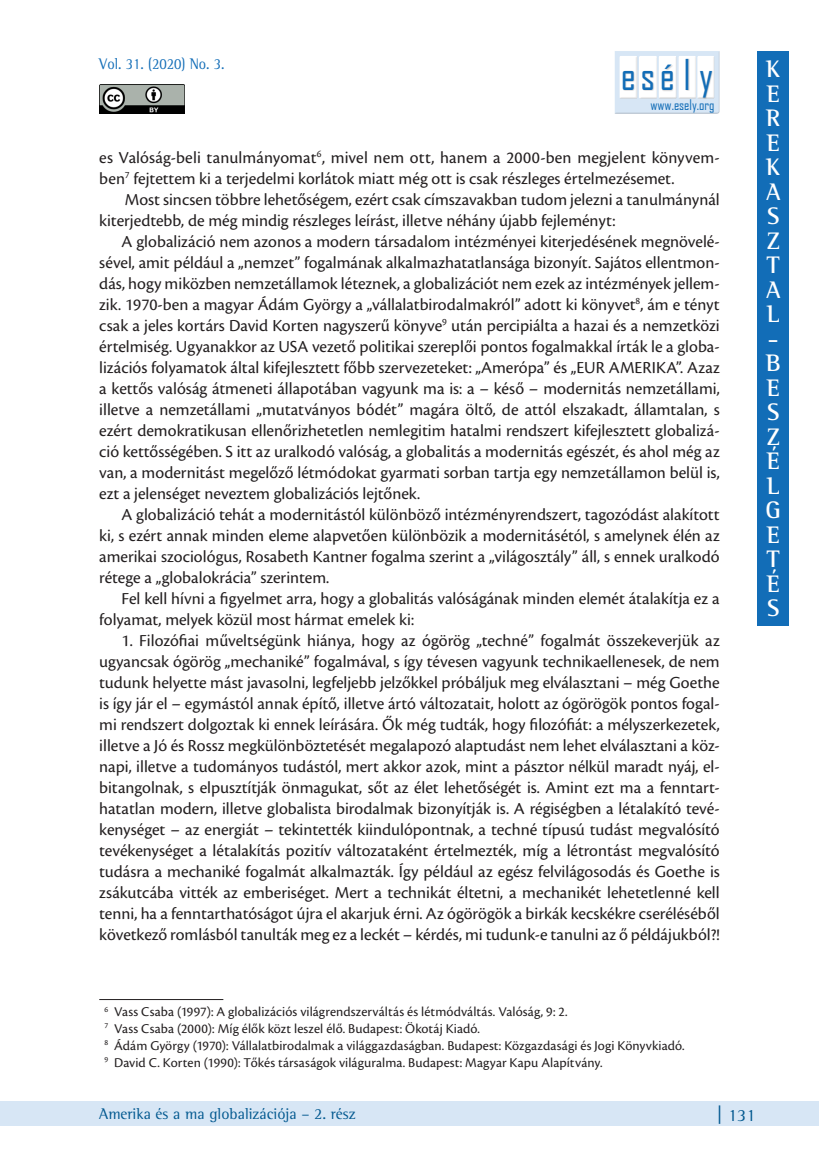
<style>
.page{position:relative;width:819px;height:1166px;background:#fff}
.page>*{position:absolute;margin:0;border:0;box-sizing:border-box;transform-origin:0 0}
.t1{font:40.6px "Agency FB";letter-spacing:.16em;color:#126db7}
.t2{font:700 24.5px/24.5px "Rotis Serif";color:#fff;text-align:justify}
.esély_főszöveg{font:17.5px/21px "Cronos Pro";color:#231f20}
.t3{font:17.5px "Rotis Serif";color:#01588f}
.t4{font:15.75px "Rotis Serif";color:#01588f}
.t5{font:15.75px "Rotis Serif";color:#126db7;scale:.9 1}
.esély_lábjegyzet{font:14px "Cronos Pro";letter-spacing:.01em;color:#231f20}
.t6{font:14px "Agency FB";color:#126db7}
.s1{font-size:21px}
</style>
<div class="page">
<div style="left:0;top:1101px;width:819px;height:25px;background:#d7e6f5"></div>
<img style="left:99px;top:84px;width:85px;height:30px">
<div style="left:612px;top:50px;width:109px;height:64px;background:#231f20;opacity:.45"></div>
<div style="left:618px;top:54px;width:21px;height:45px;background:#d9e7f5"></div>
<div style="left:618px;top:56px;width:21px;height:44px;background:#231f20;opacity:.45"></div>
<div style="left:638px;top:54px;width:21px;height:45px;background:#d9e7f5"></div>
<div style="left:638px;top:56px;width:21px;height:44px;background:#231f20;opacity:.45"></div>
<div style="left:656px;top:53px;width:23px;height:46px;background:#d7e6f5"></div>
<div style="left:656px;top:55px;width:23px;height:45px;background:#231f20;opacity:.45"></div>
<div style="left:678px;top:53px;width:21px;height:46px;background:#d7e6f5"></div>
<div style="left:678px;top:55px;width:21px;height:45px;background:#231f20;opacity:.45"></div>
<div style="left:696px;top:53px;width:21px;height:46px;background:#d7e6f5"></div>
<div style="left:696px;top:55px;width:21px;height:45px;background:#231f20;opacity:.45"></div>
<div style="left:622px;top:71px;width:13px;height:20px;background:#231f20;opacity:.21"></div>
<div style="left:642px;top:71px;width:12px;height:20px;background:#231f20;opacity:.21"></div>
<div style="left:662px;top:65px;width:12px;height:26px;background:#231f20;opacity:.21"></div>
<div style="left:685px;top:59px;width:5px;height:32px;background:#231f20;opacity:.21"></div>
<div style="left:699px;top:71px;width:14px;height:28px;background:#231f20;opacity:.21"></div>
<div style="left:757px;top:51px;width:32px;height:575px;background:#126db7"></div>
<hr style="left:99px;top:999px;width:124px;height:1px;background:#231f20">
<p class="t5" style="left:99px;top:54px;width:141px">Vol. 31. (2020) No. 3.</p>
<h1 class="t1" style="left:620px;top:50px;width:94px">esély</h1>
<p class="t6" style="left:650px;top:96px;width:65px">www.esely.org</p>
<p class="esély_főszöveg" style="left:99px;top:147px;width:620px">es Valóság-beli tanulmányomat<sup>6</sup>, mivel nem ott, hanem a 2000-ben megjelent könyvem&shy;ben<sup>7</sup> fejtettem ki a terjedelmi korlátok miatt még ott is csak részleges értelmezésemet.</p>
<p class="esély_főszöveg" style="left:99px;top:189px;width:622px;text-indent:25px">Most sincsen többre lehetőségem, ezért csak címszavakban tudom jelezni a tanulmánynál kiterjedtebb, de még mindig részleges leírást, illetve néhány újabb fejleményt:</p>
<p class="esély_főszöveg" style="left:99px;top:231px;width:622px;text-align:justify;text-indent:22px">A globalizáció nem azonos a modern társadalom intézményei kiterjedésének megnövelé&shy;sével, amit például a „nemzet” fogalmának alkalmazhatatlansága bizonyít. Sajátos ellentmon&shy;dás, hogy miközben nemzetállamok léteznek, a globalizációt nem ezek az intézmények jellem&shy;zik. 1970-ben a magyar Ádám György a „vállalatbirodalmakról” adott ki könyvet<sup>8</sup>, ám e tényt csak a jeles kortárs David Korten nagyszerű könyve<sup>9</sup> után percipiálta a hazai és a nemzetközi értelmiség. Ugyanakkor az USA vezető politikai szereplői pontos fogalmakkal írták le a globa&shy;lizációs folyamatok által kifejlesztett főbb szervezeteket: „Amerópa” és „EUR AMERIKA”. Azaz a kettős valóság átmeneti állapotában vagyunk ma is: a – késő – modernitás nemzetállami, illetve a nemzetállami „mutatványos bódét” magára öltő, de attól elszakadt, államtalan, s ezért demokratikusan ellenőrizhetetlen nemlegitim hatalmi rendszert kifejlesztett globalizá&shy;ció kettősségében. S itt az uralkodó valóság, a globalitás a modernitás egészét, és ahol még az van, a modernitást megelőző létmódokat gyarmati sorban tartja egy nemzetállamon belül is, ezt a jelenséget neveztem globalizációs lejtőnek.</p>
<p class="esély_főszöveg" style="left:99px;top:504px;width:622px;text-align:justify;text-indent:22px">A globalizáció tehát a modernitástól különböző intézményrendszert, tagozódást alakított ki, s ezért annak minden eleme alapvetően különbözik a modernitásétól, s amelynek élén az amerikai szociológus, Rosabeth Kantner fogalma szerint a „világosztály” áll, s ennek uralkodó rétege a „globalokrácia” szerintem.</p>
<p class="esély_főszöveg" style="left:99px;top:588px;width:621px;text-indent:22px">Fel kell hívni a figyelmet arra, hogy a globalitás valóságának minden elemét átalakítja ez a folyamat, melyek közül most hármat emelek ki:</p>
<p class="esély_főszöveg" style="left:99px;top:630px;width:622px;text-align:justify;text-indent:22px">1. Filozófiai műveltségünk hiánya, hogy az ógörög „techné” fogalmát összekeverjük az ugyancsak ógörög „mechaniké” fogalmával, s így tévesen vagyunk technikaellenesek, de nem tudunk helyette mást javasolni, legfeljebb jelzőkkel próbáljuk meg elválasztani – még Goethe is így jár el – egymástól annak építő, illetve ártó változatait, holott az ógörögök pontos fogal&shy;mi rendszert dolgoztak ki ennek leírására. Ők még tudták, hogy filozófiát: a mélyszerkezetek, illetve a Jó és Rossz megkülönböztetését megalapozó alaptudást nem lehet elválasztani a köz&shy;napi, illetve a tudományos tudástól, mert akkor azok, mint a pásztor nélkül maradt nyáj, el&shy;bitangolnak, s elpusztítják önmagukat, sőt az élet lehetőségét is. Amint ezt ma a fenntart&shy;hatatlan modern, illetve globalista birodalmak bizonyítják is. A régiségben a létalakító tevé&shy;kenységet – az energiát – tekintették kiindulópontnak, a techné típusú tudást megvalósító tevékenységet a létalakítás pozitív változataként értelmezték, míg a létrontást megvalósító tudásra a mechaniké fogalmát alkalmazták. Így például az egész felvilágosodás és Goethe is zsákutcába vitték az emberiséget. Mert a technikát éltetni, a mechanikét lehetetlenné kell tenni, ha a fenntarthatóságot újra el akarjuk érni. Az ógörögök a birkák kecskékre cseréléséből következő romlásból tanulták meg ez a leckét – kérdés, mi tudunk-e tanulni az ő példájukból?!</p>
<h2 class="t2" style="left:765px;top:56px;width:17px">K E R E K A S Z T A L - B E S Z É L G E T É S</h2>
<p class="esély_lábjegyzet" style="left:104px;top:1004px;width:464px"><sup>6</sup> Vass Csaba (1997): A globalizációs világrendszerváltás és létmódváltás. Valóság, 9: 2.</p>
<p class="esély_lábjegyzet" style="left:104px;top:1021px;width:377px"><sup>7</sup> Vass Csaba (2000): Míg élők közt leszel élő. Budapest: Ökotáj Kiadó.</p>
<p class="esély_lábjegyzet" style="left:104px;top:1037px;width:581px"><sup>8</sup> Ádám György (1970): Vállalatbirodalmak a világgazdaságban. Budapest: Közgazdasági és Jogi Könyvkiadó.</p>
<p class="esély_lábjegyzet" style="left:104px;top:1054px;width:499px"><sup>9</sup> David C. Korten (1990): Tőkés társaságok világuralma. Budapest: Magyar Kapu Alapítvány.</p>
<p class="t4" style="left:99px;top:1105px;width:258px">Amerika és a ma globalizációja – 2. rész</p>
<p class="t3" style="left:716px;top:1105px;width:41px"><span class="s1">|</span> 131</p>
</div>
